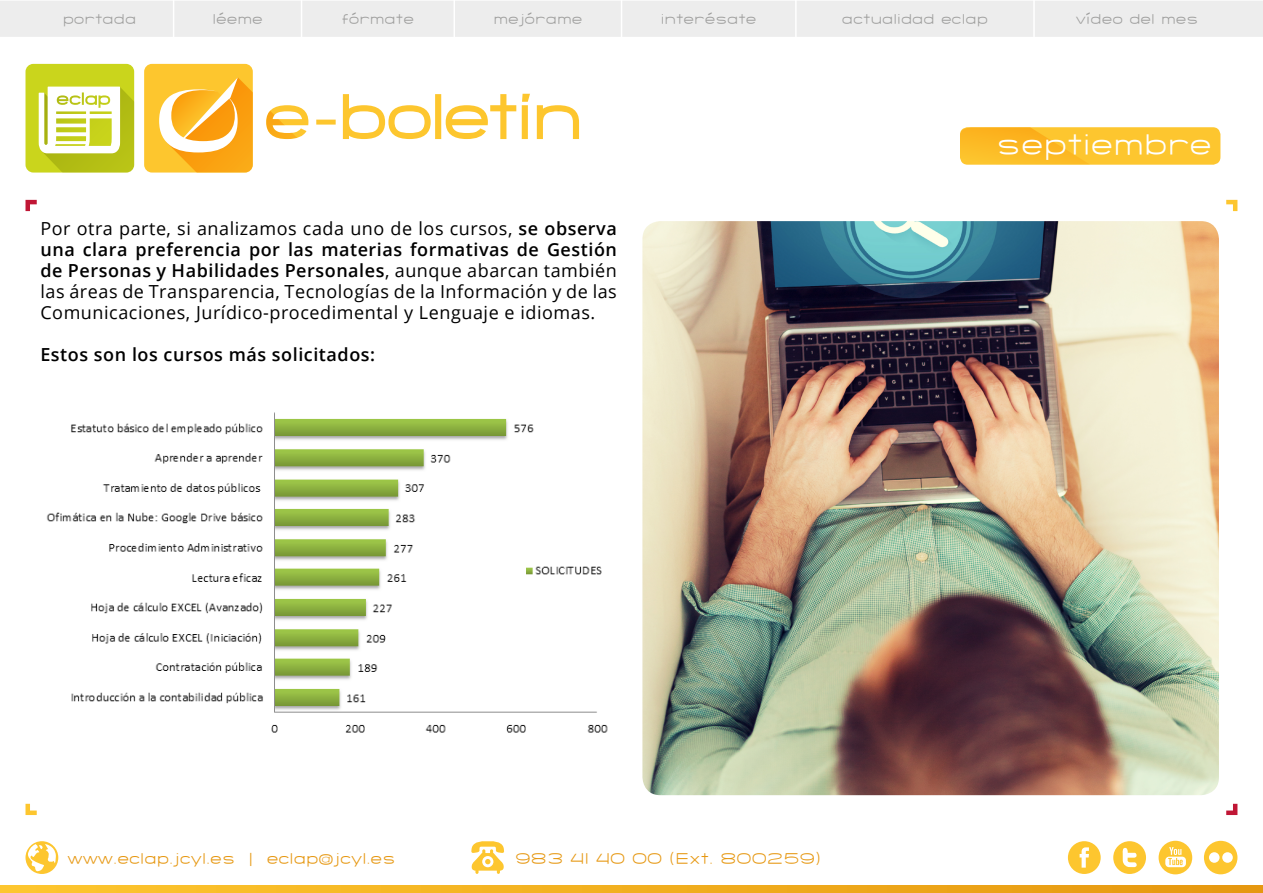
<style>
.page{position:relative;width:1263px;height:893px;background:#fff}
.page>*{position:absolute;margin:0;border:0;box-sizing:border-box;transform-origin:0 0}
.t1{font:300 31.5px "SF Grandezza";color:#fff}
.t2{font:18px/21px "Open Sans";letter-spacing:.03em;color:#000;text-align:justify}
.t3{font:600 18px "Open Sans";letter-spacing:.03em;color:#000}
.t4{font:300 16.5px "SF Grandezza";color:#e69710}
.t5{font:300 15px "SF Grandezza";color:#9d9d9c}
.s1{font-weight:600}
</style>
<div class="page">
<div style="left:0;top:1px;width:1263px;height:36px;background:#ededed"></div>
<hr style="left:173px;top:0;width:1px;height:43px;background:#fff">
<hr style="left:301px;top:0;width:1px;height:43px;background:#fff">
<hr style="left:453px;top:0;width:2px;height:43px;background:#fff">
<hr style="left:621px;top:0;width:1px;height:43px;background:#fff">
<hr style="left:795px;top:0;width:2px;height:43px;background:#fff">
<hr style="left:1033px;top:0;width:2px;height:43px;background:#fff">
<svg style="left:26px;top:200px;width:11px;height:11px"></svg>
<svg style="left:1226px;top:200px;width:11px;height:11px"></svg>
<svg style="left:1226px;top:804px;width:11px;height:11px"></svg>
<svg style="left:26px;top:804px;width:11px;height:11px"></svg>
<svg style="left:1px;top:886px;width:1262px;height:7px"></svg>
<svg style="left:1068px;top:841px;width:33px;height:33px"></svg>
<svg style="left:1113px;top:841px;width:33px;height:33px"></svg>
<svg style="left:1158px;top:841px;width:34px;height:33px"></svg>
<svg style="left:1204px;top:841px;width:33px;height:33px"></svg>
<svg style="left:471px;top:841px;width:33px;height:33px"></svg>
<svg style="left:26px;top:841px;width:32px;height:33px"></svg>
<div style="left:960px;top:127px;width:260px;height:38px;background:#fdc62f;border-radius:8px"></div>
<svg style="left:960px;top:127px;width:130px;height:38px"></svg>
<div style="left:144px;top:64px;width:109px;height:109px;background:#fdc62e;border-radius:8px"></div>
<svg style="left:159px;top:77px;width:94px;height:96px"></svg>
<svg style="left:266px;top:94px;width:313px;height:45px"></svg>
<div style="left:26px;top:64px;width:108px;height:109px;background:#cad51c;border-radius:8px"></div>
<svg style="left:39px;top:87px;width:95px;height:86px"></svg>
<img style="left:46px;top:412px;width:562px;height:321px">
<img style="left:642px;top:221px;width:577px;height:574px">
<p class="t5" style="left:63px;top:10px;width:75px">portada</p>
<p class="t5" style="left:212px;top:10px;width:52px">léeme</p>
<p class="t5" style="left:342px;top:10px;width:74px">fórmate</p>
<p class="t5" style="left:493px;top:10px;width:90px">mejórame</p>
<p class="t5" style="left:661px;top:10px;width:97px">interésate</p>
<p class="t5" style="left:842px;top:10px;width:148px">actualidad eclap</p>
<p class="t5" style="left:1076px;top:10px;width:124px">vídeo del mes</p>
<p class="t2" style="left:40px;top:217px;width:578px">Por otra parte, si analizamos cada uno de los cursos, <span class="s1">se observa una clara preferencia por las materias formativas de Gestión de Personas y Habilidades Personales</span>, aunque abarcan también las áreas de Transparencia, Tecnologías de la Información y de las Comunicaciones, Jurídico-procedimental y Lenguaje e idiomas.</p>
<p class="t3" style="left:40px;top:342px;width:336px">Estos son los cursos más solicitados:</p>
<h1 class="t1" style="left:996px;top:124px;width:217px">septiembre</h1>
<p class="t4" style="left:67px;top:847px;width:329px">www.eclap.jcyl.es | eclap@jcyl.es</p>
<p class="t4" style="left:515px;top:847px;width:307px">983 41 40 00 (Ext. 800259)</p>
</div>
